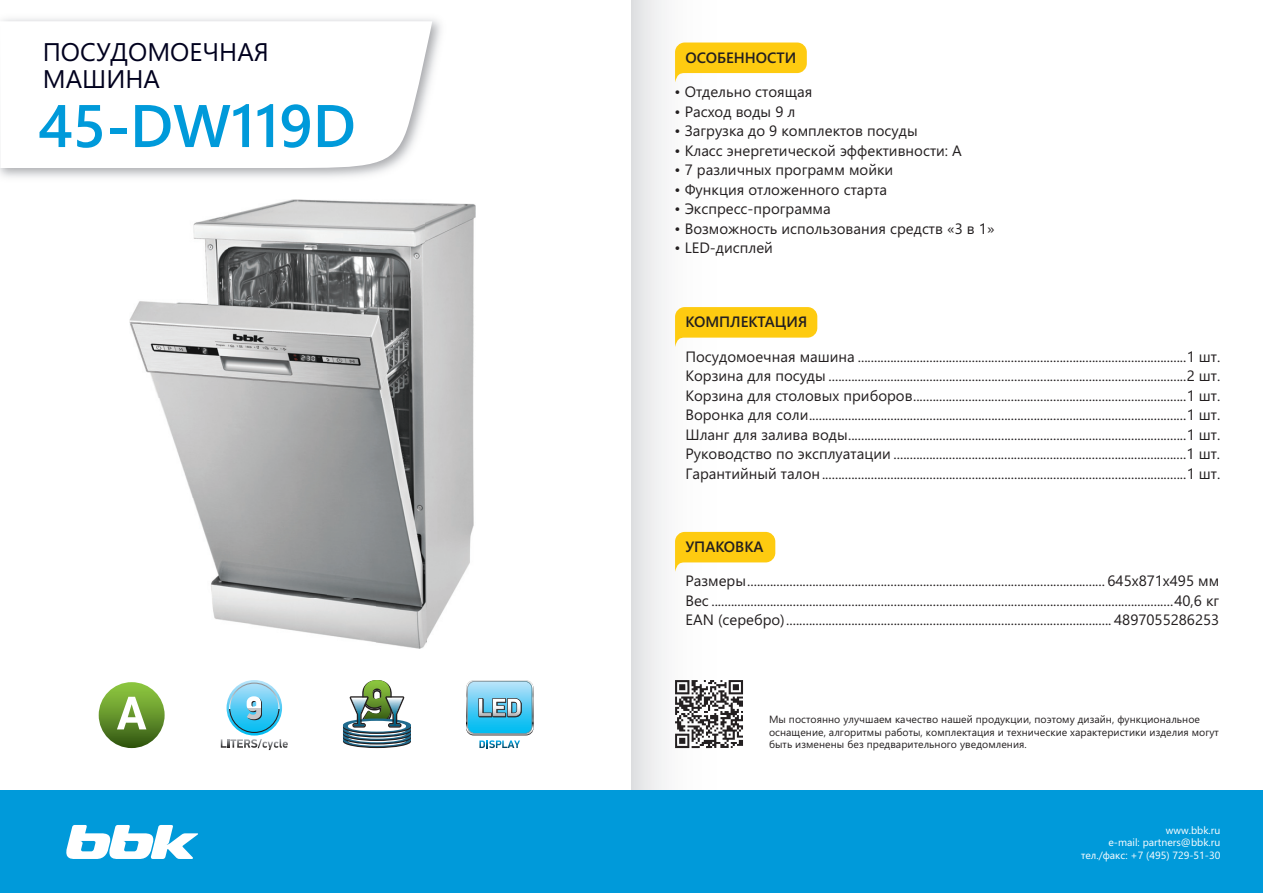
<style>
.page{position:relative;width:1263px;height:893px;background:#fff}
.page>*{position:absolute;margin:0;border:0;box-sizing:border-box;transform-origin:0 0}
.t1{font:600 60px "Segoe UI";color:#009ada}
.t2{font:25.5px/27px "Segoe UI";color:#00011e}
.t3{font:15px/19.5px "Segoe UI";color:#231f20;text-align:justify}
.t4{font:600 15px "Segoe UI";color:#231f20}
.t5{font:10.5px/12.6px "Segoe UI";letter-spacing:.005em;color:#231f20}
.t6{font:10.5px/12.6px "Segoe UI";color:#fff;text-align:right}
</style>
<div class="page">
<img style="left:130px;top:200px;width:345px;height:448px">
<svg style="left:0;top:21px;width:432px;height:147px"></svg>
<div style="left:631px;top:0;width:148px;height:791px;background:linear-gradient(to right,#ededee,#fff)"></div>
<svg style="left:675px;top:307px;width:142px;height:40px"></svg>
<svg style="left:675px;top:532px;width:100px;height:40px"></svg>
<div style="left:0;top:791px;width:1263px;height:102px;background:#009ada"></div>
<svg style="left:66px;top:825px;width:132px;height:34px"></svg>
<svg style="left:675px;top:43px;width:132px;height:39px"></svg>
<svg style="left:99px;top:682px;width:66px;height:66px;background:#65932e"></svg>
<svg style="left:117px;top:697px;width:29px;height:32px"></svg>
<svg style="left:479px;top:740px;width:41px;height:8px"></svg>
<svg style="left:466px;top:680px;width:67px;height:55px"></svg>
<svg style="left:467px;top:681px;width:65px;height:53px;background:#66c2e1"></svg>
<svg style="left:675px;top:680px;width:68px;height:68px"></svg>
<svg style="left:227px;top:680px;width:55px;height:55px"></svg>
<svg style="left:221px;top:739px;width:67px;height:11px"></svg>
<svg style="left:229px;top:683px;width:51px;height:50px;background:#75cae8"></svg>
<svg style="left:343px;top:680px;width:68px;height:68px"></svg>
<h2 class="t2" style="left:43px;top:39px;width:228px">ПОСУДОМОЕЧНАЯ<br>МАШИНА</h2>
<h1 class="t1" style="left:38px;top:91px;width:319px">45-DW119D</h1>
<p class="t4" style="left:685px;top:49px;width:112px">ОСОБЕННОСТИ</p>
<p class="t3" style="left:674px;top:82px;width:139px">• Отдельно стоящая</p>
<p class="t3" style="left:674px;top:102px;width:122px">• Расход воды 9 л</p>
<p class="t3" style="left:674px;top:121px;width:245px">• Загрузка до 9 комплектов посуды</p>
<p class="t3" style="left:674px;top:141px;width:289px">• Класс энергетической эффективности: А</p>
<p class="t3" style="left:674px;top:160px;width:220px">• 7 различных программ мойки</p>
<p class="t3" style="left:674px;top:180px;width:214px">• Функция отложенного старта</p>
<p class="t3" style="left:674px;top:199px;width:158px">• Экспресс-программа</p>
<p class="t3" style="left:674px;top:219px;width:322px">• Возможность использования средств «3 в 1»</p>
<p class="t3" style="left:674px;top:238px;width:100px">• LED-дисплей</p>
<p class="t4" style="left:685px;top:313px;width:123px">КОМПЛЕКТАЦИЯ</p>
<p class="t3" style="left:685px;top:347px;width:536px">Посудомоечная машина .....................................................................................................1 шт.<br>Корзина для посуды ..............................................................................................................2 шт.<br>Корзина для столовых приборов....................................................................................1 шт.<br>Воронка для соли....................................................................................................................1 шт.<br>Шланг для залива воды........................................................................................................1 шт.<br>Руководство по эксплуатации ..........................................................................................1 шт.<br>Гарантийный талон................................................................................................................1 шт.</p>
<p class="t4" style="left:685px;top:538px;width:80px">УПАКОВКА</p>
<p class="t3" style="left:685px;top:571px;width:535px">Размеры.............................................................................................................. 645x871x495 мм Вес ..............................................................................................................................................40,6 кг EAN (серебро).................................................................................................... 4897055286253</p>
<p class="t5" style="left:769px;top:713px;width:451px">Мы постоянно улучшаем качество нашей продукции, поэтому дизайн, функциональное оснащение, алгоритмы работы, комплектация и технические характеристики изделия могут быть изменены без предварительного уведомления.</p>
<p class="t6" style="left:1081px;top:824px;width:141px">www.bbk.ru<br>e-mail: partners@bbk.ru тел./факс: +7 (495) 729-51-30</p>
</div>
